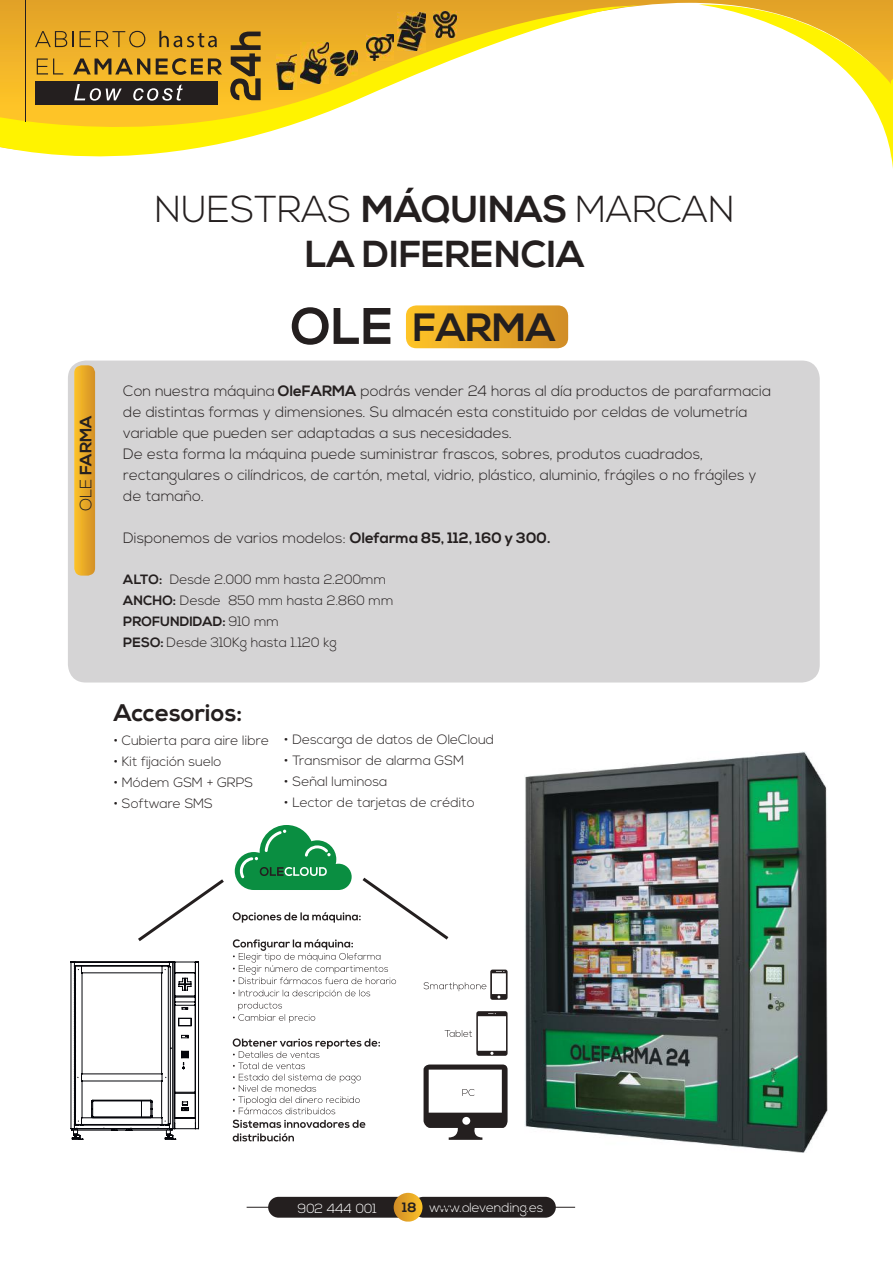
<style>
.page{position:relative;width:893px;height:1263px;background:#fff}
.page>*{position:absolute;margin:0;border:0;box-sizing:border-box;transform-origin:0 0}
.t1{font:700 39.45px "Nexa";color:#241f1f}
.t2{font:700 37.5px/45px "Nexa";color:#241f1f;text-align:center}
.t3{font:700 24px "Nexa";color:#241f1f}
.t4{font:700 16.5px "Nexa";color:#241f1f}
.t5{font:300 15px/21px "Nexa";color:#241f1f}
.t6{font:300 13.5px/21px "Nexa";color:#241f1f}
.t7{font:300 13.2px "Nexa";color:#fff}
.s1{font-weight:300}
.s2{font-size:51.3px}
.s3{font-weight:700}
.s4{font-weight:700;font-size:13.5px;color:#241f1f}
</style>
<div class="page">
<div style="left:413px;top:1197px;width:143px;height:21px;background:#241f1f;border-radius:10px"></div>
<div style="left:268px;top:1197px;width:143px;height:21px;background:#241f1f;border-radius:10px"></div>
<div style="left:394px;top:1193px;width:28px;height:28px;background:linear-gradient(to right,#d08c27,#f9be28);border-radius:14px"></div>
<hr style="left:545px;top:1207px;width:30px;height:1px;background:#241f1f">
<svg style="left:247px;top:1207px;width:21px;height:1px"></svg>
<svg style="left:0;top:0;width:698px;height:6px;background:#e3a839"></svg>
<svg style="left:0;top:2px;width:641px;height:155px"></svg>
<svg style="left:35px;top:31px;width:32px;height:16px"></svg>
<svg style="left:73px;top:31px;width:1px;height:16px"></svg>
<svg style="left:80px;top:31px;width:65px;height:16px"></svg>
<svg style="left:159px;top:31px;width:58px;height:16px"></svg>
<svg style="left:37px;top:59px;width:26px;height:15px"></svg>
<svg style="left:73px;top:58px;width:77px;height:17px"></svg>
<svg style="left:156px;top:58px;width:66px;height:17px"></svg>
<div style="left:35px;top:81px;width:183px;height:24px;background:#241f1f"></div>
<svg style="left:74px;top:84px;width:48px;height:17px"></svg>
<svg style="left:133px;top:84px;width:50px;height:17px"></svg>
<svg style="left:230px;top:32px;width:31px;height:68px;background:#916e23"></svg>
<hr style="left:25px;top:0;width:1px;height:121px;background:#241f1f">
<img style="left:276px;top:54px;width:20px;height:36px">
<img style="left:300px;top:42px;width:28px;height:41px">
<img style="left:398px;top:13px;width:28px;height:37px">
<img style="left:366px;top:34px;width:27px;height:26px">
<img style="left:434px;top:11px;width:23px;height:27px">
<img style="left:331px;top:50px;width:27px;height:26px">
<svg style="left:698px;top:0;width:195px;height:169px"></svg>
<img style="left:524px;top:752px;width:303px;height:400px">
<div style="left:68px;top:361px;width:752px;height:321px;background:#d5d4d5;border-radius:18px"></div>
<svg style="left:70px;top:825px;width:438px;height:316px"></svg>
<svg style="left:406px;top:305px;width:162px;height:43px;background:#e7a92b"></svg>
<svg style="left:74px;top:365px;width:21px;height:211px;background:#e7aa2b"></svg>
<p class="t4" style="left:76px;top:511px;width:98px;rotate:-90deg"><span class="s1">OLE</span> FARMA</p>
<h2 class="t2" style="left:155px;top:188px;width:582px"><span class="s1">NUESTRAS</span> MÁQUINAS <span class="s1">MARCAN<br></span>LA DIFERENCIA</h2>
<h1 class="t1" style="left:291px;top:305px;width:266px"><span class="s2">OLE</span> FARMA</h1>
<p class="t5" style="left:123px;top:381px;width:649px">Con nuestra máquina <span class="s3">OleFARMA</span> podrás vender 24 horas al día productos de parafarmacia de distintas formas y dimensiones. Su almacén esta constituido por celdas de volumetría variable que pueden ser adaptadas a sus necesidades.<br>De esta forma la máquina puede suministrar frascos, sobres, produtos cuadrados, rectangulares o cilíndricos, de cartón, metal, vidrio, plástico, aluminio, frágiles o no frágiles y de tamaño.</p>
<p class="t5" style="left:123px;top:528px;width:429px">Disponemos de varios modelos: <span class="s3">Olefarma 85, 112, 160 y 300.</span></p>
<p class="t6" style="left:123px;top:570px;width:272px"><span class="s3">ALTO:</span> Desde 2.000 mm hasta 2.200mm<br><span class="s3">ANCHO:</span> Desde 850 mm hasta 2.860 mm<br><span class="s3">PROFUNDIDAD:</span> 910 mm<br><span class="s3">PESO:</span> Desde 310Kg hasta 1.120 kg</p>
<h3 class="t3" style="left:114px;top:699px;width:130px">Accesorios:</h3>
<p class="t6" style="left:114px;top:731px;width:157px">• Cubierta para aire libre</p>
<p class="t6" style="left:114px;top:752px;width:109px">• Kit fijación suelo</p>
<p class="t6" style="left:114px;top:773px;width:141px">• Módem GSM + GRPS</p>
<p class="t6" style="left:114px;top:794px;width:101px">• Software SMS</p>
<p class="t6" style="left:284px;top:729px;width:212px">• Descarga de datos de OleCloud</p>
<p class="t6" style="left:284px;top:750px;width:181px">• Transmisor de alarma GSM</p>
<p class="t6" style="left:284px;top:771px;width:105px">• Señal luminosa</p>
<p class="t6" style="left:284px;top:792px;width:192px">• Lector de tarjetas de crédito</p>
<p class="t7" style="left:441px;top:1200px;width:104px"><sup>18</sup> .olevending.es</p>
<p class="t7" style="left:298px;top:1201px;width:81px">902 444 001</p>
<p class="t7" style="left:402px;top:1200px;width:59px"><span class="s4">18</span> www</p>
</div>
